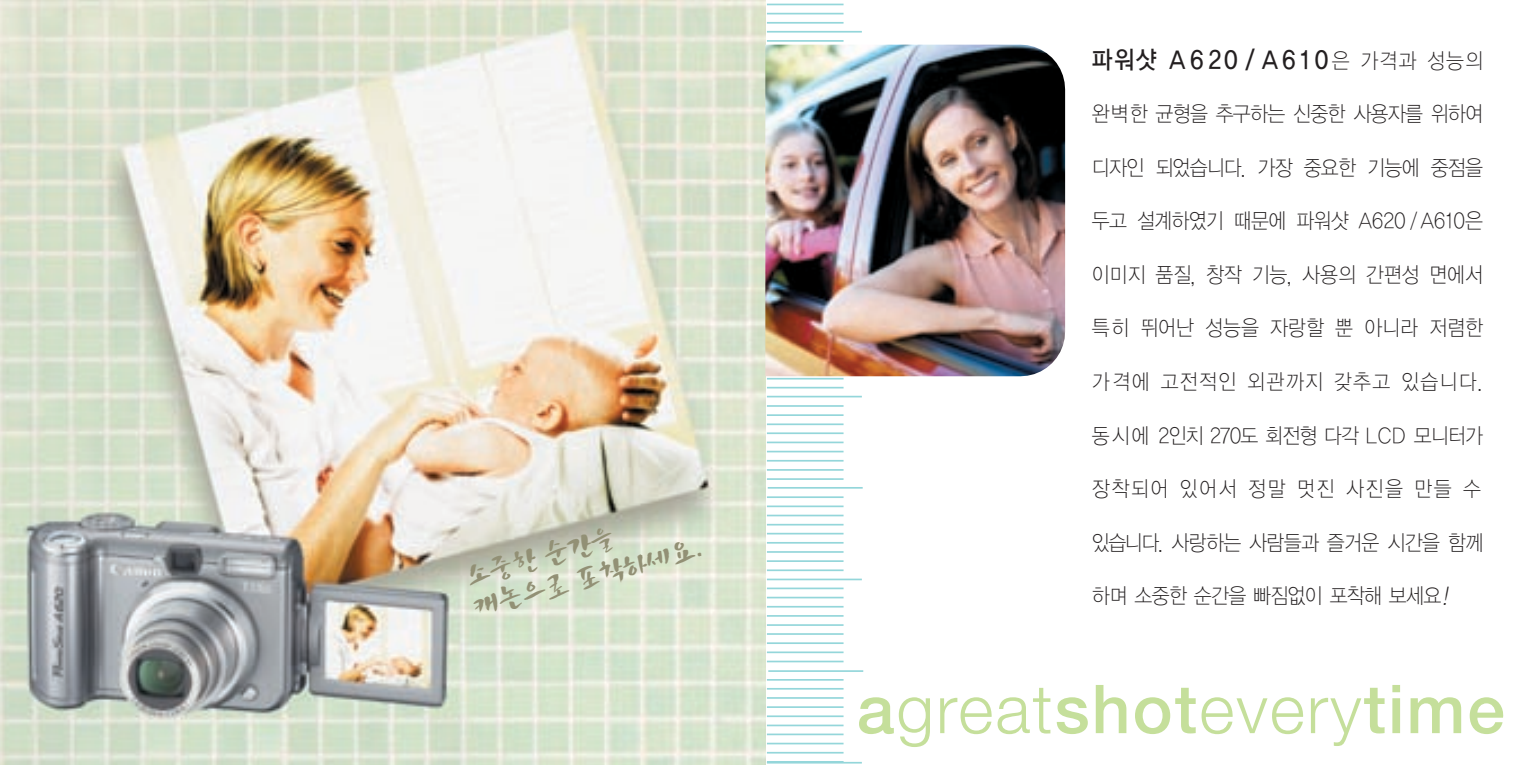
<style>
.page{position:relative;width:1530px;height:765px;background:#fff}
.page>*{position:absolute;margin:0;border:0;box-sizing:border-box;transform-origin:0 0}
.t1{font:28.12px/31.5px "San Da B";color:#929075}
.t2{font:24.75px "YGO13";letter-spacing:.06em;color:#231f20;scale:.9 1}
.t3{font:21.38px "YGO11";letter-spacing:-.1em;color:#231f20;scale:.9 1}
.t4{font:21.38px "YGO11";letter-spacing:-.07em;color:#231f20;scale:.9 1}
.t5{font:21.38px "YGO11";color:#231f20;scale:.9 1}
.t6{font:21.38px "YGO11";letter-spacing:.015em;color:#231f20;scale:.9 1}
.s1{font-family:"YGO11";font-size:21.38px}
.s2{font-style:italic}
</style>
<div class="page">
<hr style="left:768px;top:487px;width:95px;height:2px;background:#94d6da">
<hr style="left:767px;top:579px;width:95px;height:1px;background:#94d6da">
<hr style="left:767px;top:396px;width:95px;height:1px;background:#94d6da">
<hr style="left:767px;top:4px;width:77px;height:1px;background:#94d6da">
<hr style="left:767px;top:13px;width:77px;height:1px;background:#94d6da">
<hr style="left:767px;top:22px;width:77px;height:2px;background:#94d6da">
<hr style="left:767px;top:31px;width:95px;height:2px;background:#94d6da">
<hr style="left:767px;top:40px;width:77px;height:2px;background:#94d6da">
<hr style="left:767px;top:378px;width:77px;height:2px;background:#94d6da">
<hr style="left:767px;top:387px;width:77px;height:2px;background:#94d6da">
<hr style="left:767px;top:405px;width:77px;height:2px;background:#94d6da">
<hr style="left:767px;top:414px;width:77px;height:2px;background:#94d6da">
<hr style="left:767px;top:423px;width:77px;height:2px;background:#94d6da">
<hr style="left:767px;top:432px;width:77px;height:2px;background:#94d6da">
<hr style="left:767px;top:442px;width:77px;height:1px;background:#94d6da">
<hr style="left:767px;top:451px;width:77px;height:1px;background:#94d6da">
<hr style="left:767px;top:460px;width:77px;height:2px;background:#94d6da">
<hr style="left:767px;top:469px;width:77px;height:2px;background:#94d6da">
<hr style="left:767px;top:478px;width:77px;height:2px;background:#94d6da">
<hr style="left:767px;top:496px;width:77px;height:2px;background:#94d6da">
<hr style="left:767px;top:506px;width:77px;height:1px;background:#94d6da">
<hr style="left:767px;top:515px;width:77px;height:1px;background:#94d6da">
<hr style="left:767px;top:524px;width:77px;height:2px;background:#94d6da">
<hr style="left:767px;top:533px;width:77px;height:1px;background:#94d6da">
<hr style="left:767px;top:542px;width:77px;height:2px;background:#94d6da">
<hr style="left:767px;top:551px;width:77px;height:2px;background:#94d6da">
<hr style="left:767px;top:560px;width:77px;height:2px;background:#94d6da">
<hr style="left:767px;top:569px;width:77px;height:2px;background:#94d6da">
<hr style="left:767px;top:588px;width:77px;height:1px;background:#94d6da">
<hr style="left:767px;top:597px;width:77px;height:1px;background:#94d6da">
<hr style="left:767px;top:606px;width:77px;height:2px;background:#94d6da">
<hr style="left:767px;top:615px;width:77px;height:2px;background:#94d6da">
<hr style="left:767px;top:624px;width:77px;height:2px;background:#94d6da">
<hr style="left:767px;top:633px;width:77px;height:2px;background:#94d6da">
<hr style="left:767px;top:642px;width:77px;height:2px;background:#94d6da">
<hr style="left:767px;top:652px;width:77px;height:1px;background:#94d6da">
<hr style="left:767px;top:661px;width:77px;height:1px;background:#94d6da">
<hr style="left:767px;top:679px;width:77px;height:2px;background:#94d6da">
<hr style="left:767px;top:688px;width:77px;height:2px;background:#94d6da">
<hr style="left:767px;top:697px;width:77px;height:2px;background:#94d6da">
<hr style="left:767px;top:706px;width:77px;height:2px;background:#94d6da">
<hr style="left:767px;top:715px;width:77px;height:2px;background:#94d6da">
<hr style="left:767px;top:725px;width:77px;height:1px;background:#94d6da">
<hr style="left:767px;top:734px;width:77px;height:1px;background:#94d6da">
<hr style="left:767px;top:743px;width:77px;height:1px;background:#94d6da">
<hr style="left:767px;top:752px;width:77px;height:2px;background:#94d6da">
<hr style="left:767px;top:761px;width:77px;height:2px;background:#94d6da">
<hr style="left:768px;top:670px;width:95px;height:2px;background:#94d6da">
<hr style="left:767px;top:762px;width:95px;height:2px;background:#94d6da">
<img style="left:0;top:0;width:765px;height:765px">
<svg style="left:859px;top:697px;width:71px;height:50px"></svg>
<svg style="left:940px;top:697px;width:52px;height:37px"></svg>
<svg style="left:998px;top:688px;width:52px;height:46px"></svg>
<svg style="left:1057px;top:697px;width:31px;height:37px"></svg>
<svg style="left:1096px;top:685px;width:30px;height:48px"></svg>
<svg style="left:1135px;top:688px;width:61px;height:46px"></svg>
<svg style="left:1202px;top:697px;width:101px;height:37px"></svg>
<svg style="left:1311px;top:688px;width:74px;height:58px"></svg>
<svg style="left:1392px;top:685px;width:8px;height:48px"></svg>
<svg style="left:1411px;top:697px;width:50px;height:36px"></svg>
<svg style="left:1470px;top:697px;width:34px;height:37px"></svg>
<img style="left:765px;top:45px;width:300px;height:331px">
<h1 class="t1" style="left:462px;top:564px;width:240px;rotate:-15deg">소중한 순간을 캐논으로 포착하세요.</h1>
<p class="t2" style="left:1091px;top:48px;width:438px">파워샷 A620/A610<span class="s1">은 가격과 성능의</span></p>
<p class="t3" style="left:1091px;top:104px;width:438px">완벽한 균형을 추구하는 신중한 사용자를 위하여</p>
<p class="t3" style="left:1091px;top:158px;width:438px">디자인 되었습니다. 가장 중요한 기능에 중점을</p>
<p class="t3" style="left:1091px;top:211px;width:438px">두고 설계하였기 때문에 파워샷 A620 /A610은</p>
<p class="t4" style="left:1091px;top:265px;width:438px">이미지 품질, 창작 기능, 사용의 간편성 면에서</p>
<p class="t4" style="left:1091px;top:318px;width:438px">특히 뛰어난 성능을 자랑할 뿐 아니라 저렴한</p>
<p class="t5" style="left:1091px;top:372px;width:437px">가격에 고전적인 외관까지 갖추고 있습니다.</p>
<p class="t3" style="left:1091px;top:425px;width:438px">동시에 2인치 270도 회전형 다각 LCD 모니터가</p>
<p class="t6" style="left:1091px;top:479px;width:436px">장착되어 있어서 정말 멋진 사진을 만들 수</p>
<p class="t3" style="left:1091px;top:533px;width:438px">있습니다. 사랑하는 사람들과 즐거운 시간을 함께</p>
<p class="t3" style="left:1091px;top:586px;width:403px">하며 소중한 순간을 빠짐없이 포착해 보세요<span class="s2">!</span></p>
</div>
